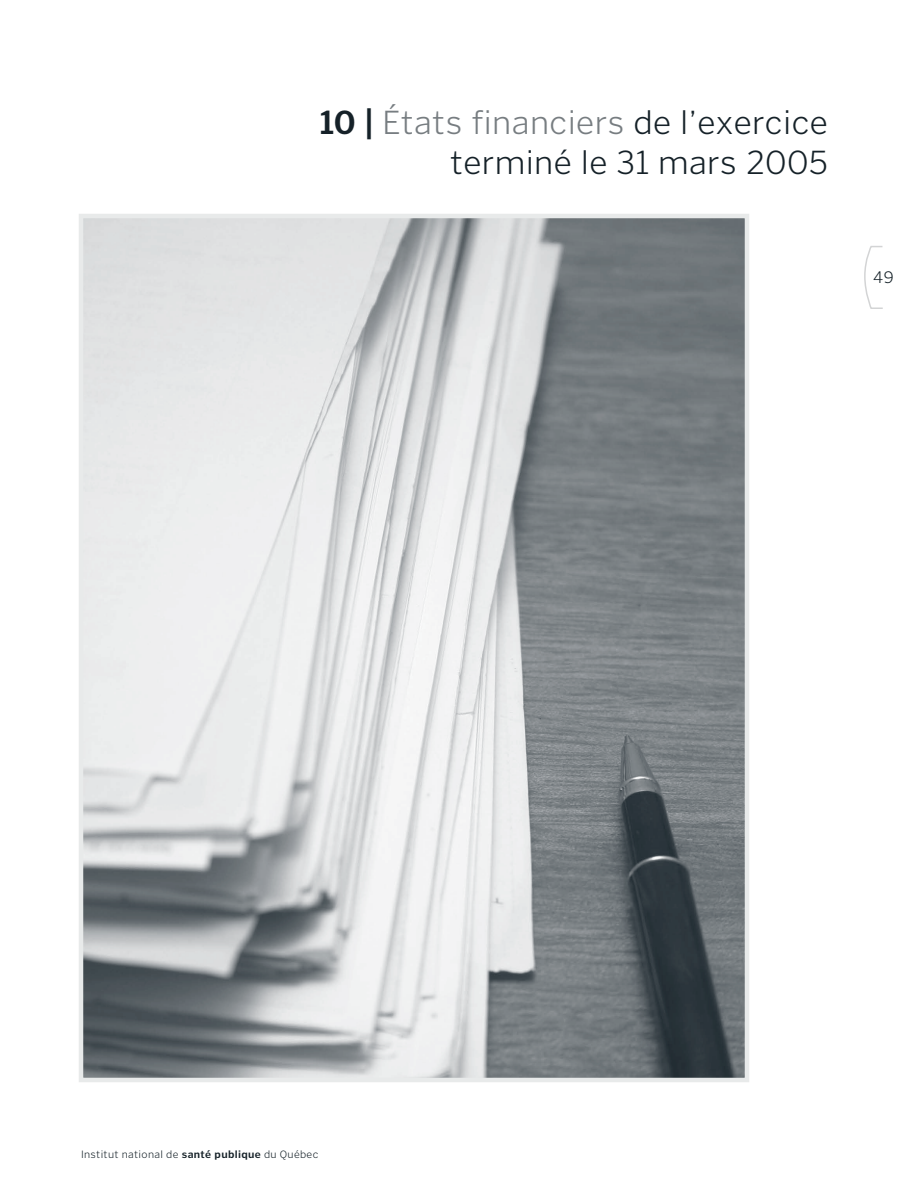
<style>
.page{position:relative;width:918px;height:1188px;background:#fff}
.page>*{position:absolute;margin:0;border:0;box-sizing:border-box;transform-origin:0 0}
.t1{font:300 33px/39.6px "Poynter Text Sans";letter-spacing:.01em;color:#152128;text-align:right}
.t2{font:300 16.5px "Poynter Text Sans";color:#152128}
.t3{font:300 10.5px "Poynter Text Sans";letter-spacing:.03em;color:#152128}
.s1{font-weight:700}
.s2{color:#777d81}
</style>
<div class="page">
<svg style="left:864px;top:246px;width:19px;height:63px"></svg>
<img style="left:84px;top:219px;width:660px;height:858px">
<div style="left:79px;top:214px;width:670px;height:868px;border:4px solid #e8eaea"></div>
<p class="t1" style="left:319px;top:103px;width:510px"><span class="s1">10 |</span> <span class="s2">États financiers</span> de l’exercice terminé le 31 mars 2005</p>
<p class="t2" style="left:873px;top:268px;width:11px">49</p>
<p class="t3" style="left:81px;top:1149px;width:239px">Institut national de <span class="s1">santé publique</span> du Québec</p>
</div>
